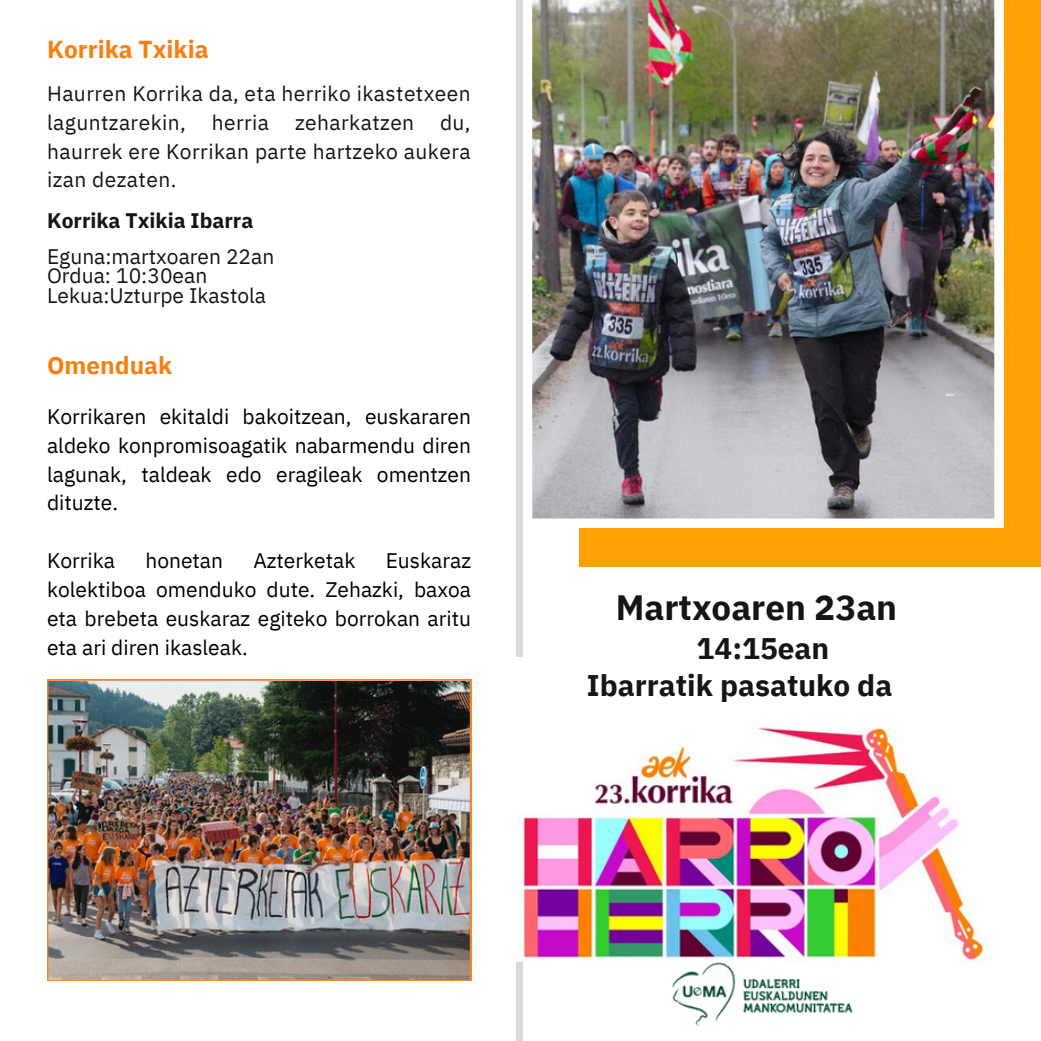
<style>
.page{position:relative;width:1041px;height:1041px;background:#fff}
.page>*{position:absolute;margin:0;border:0;box-sizing:border-box;transform-origin:0 0}
.t1{font:700 35px "IBM Plex Sans";color:#161514}
.t2{font:700 29.75px/36.8px "IBM Plex Sans";color:#161514}
.t3{font:700 24.5px "IBM Plex Sans";color:#f78012}
.t4{font:21px/28.9px "IBM Plex Sans";color:#000;text-align:justify}
.t5{font:21px/28.9px "IBM Plex Sans";color:#161514;text-align:justify}
.t6{font:700 21px "IBM Plex Sans";color:#161514}
</style>
<div class="page">
<div style="left:516px;top:0;width:7px;height:1041px;background:#d9d9d9"></div>
<img style="left:516px;top:658px;width:469px;height:303px">
<img style="left:47px;top:679px;width:424px;height:302px">
<div style="left:579px;top:0;width:462px;height:567px;background:#ffa102"></div>
<img style="left:532px;top:0;width:471px;height:528px">
<img style="left:672px;top:962px;width:181px;height:64px">
<p class="t3" style="left:47px;top:33px;width:163px">Korrika Txikia</p>
<h3 class="t5" style="left:47px;top:78px;width:425px">Haurren Korrika da, eta herriko ikastetxeen laguntzarekin, herria zeharkatzen du, haurrek ere Korrikan parte hartzeko aukera izan dezaten.</h3>
<p class="t6" style="left:47px;top:207px;width:208px">Korrika Txikia Ibarra</p>
<p class="t5" style="left:47px;top:241px;width:229px">Eguna:martxoaren 22an</p>
<p class="t5" style="left:47px;top:261px;width:162px">Ordua: 10:30ean</p>
<p class="t5" style="left:47px;top:281px;width:221px">Lekua:Uzturpe Ikastola</p>
<p class="t3" style="left:47px;top:349px;width:127px">Omenduak</p>
<p class="t4" style="left:47px;top:401px;width:425px">Korrikaren ekitaldi bakoitzean, euskararen aldeko konpromisoagatik nabarmendu diren lagunak, taldeak edo eragileak omentzen dituzte.</p>
<p class="t4" style="left:47px;top:546px;width:425px;text-indent:339px">Euskaraz kolektiboa omenduko dute. Zehazki, baxoa eta brebeta euskaraz egiteko borrokan aritu eta ari diren ikasleak.</p>
<p class="t4" style="left:47px;top:546px;width:70px">Korrika</p>
<p class="t4" style="left:145px;top:546px;width:79px">honetan</p>
<p class="t4" style="left:253px;top:546px;width:104px">Azterketak</p>
<h1 class="t1" style="left:616px;top:584px;width:283px">Martxoaren 23an</h1>
<h2 class="t2" style="left:587px;top:630px;width:307px;text-indent:110px">14:15ean<br>Ibarratik pasatuko da</h2>
</div>
